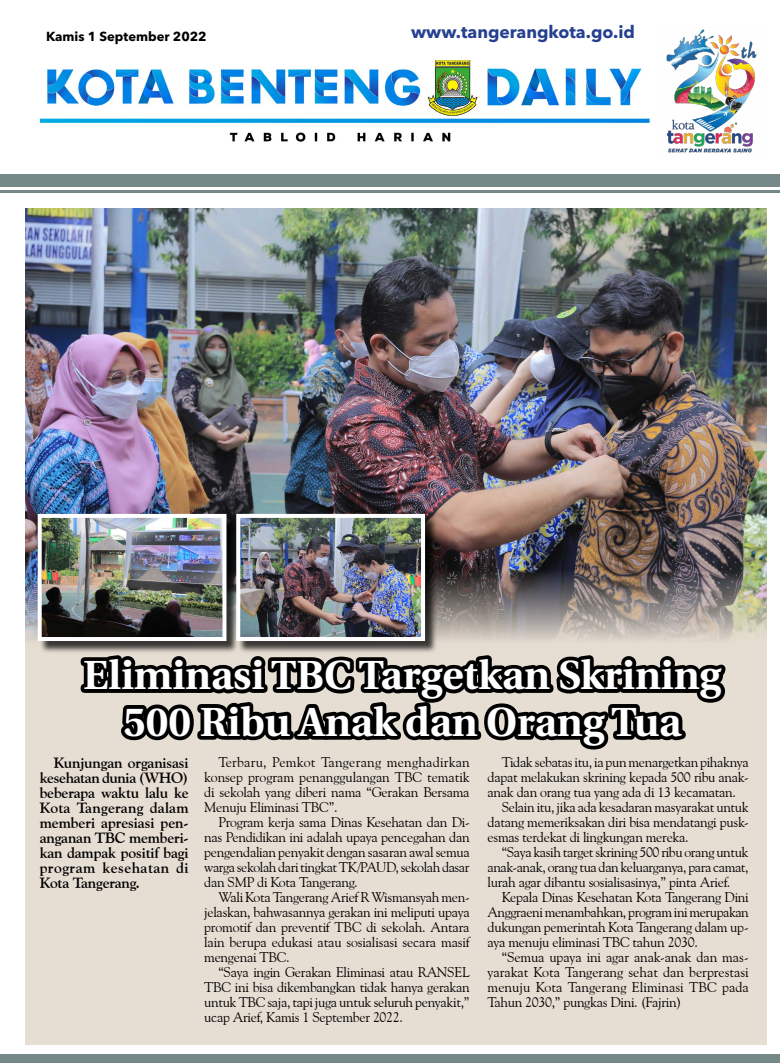
<style>
.page{position:relative;width:780px;height:1063px;background:#fff}
.page>*{position:absolute;margin:0;border:0;box-sizing:border-box;transform-origin:0 0}
.t1{font:700 40.6px/46.8px "Heuristica";color:#fff;text-align:center}
.t2{font:700 17.4px "Avenir Next LT Pro";color:#25408f}
.t3{font:700 15px/15px "Goudy Old Style BT";letter-spacing:-.01em;color:#000;text-align:justify}
.t4{font:14px/15px "Goudy Old Style BT";letter-spacing:-.02em;color:#000;text-align:justify}
.t5{font:14px "Goudy Old Style BT";color:#000}
.t6{font:14px "Goudy Old Style BT";letter-spacing:.005em;color:#000}
.t7{font:700 13px "Avenir Next LT Pro";color:#000}
</style>
<div class="page">
<div style="left:26px;top:531px;width:740px;height:514px;background:#e7ded3"></div>
<img style="left:39px;top:60px;width:612px;height:82px">
<div style="left:0;top:174px;width:779px;height:13px;background:#768989"></div>
<hr style="left:0;top:190px;width:779px;height:3px;background:#768989">
<div style="left:0;top:1054px;width:780px;height:9px;background:#768989"></div>
<img style="left:666px;top:29px;width:91px;height:124px">
<img style="left:26px;top:208px;width:740px;height:433px">
<svg style="left:80px;top:655px;width:646px;height:95px"></svg>
<div style="left:39px;top:516px;width:200px;height:137px;background:#000;opacity:.75"></div>
<img style="left:43px;top:519px;width:178px;height:117px">
<div style="left:38px;top:514px;width:188px;height:127px;border:4px solid #fff"></div>
<div style="left:238px;top:516px;width:199px;height:137px;background:#000;opacity:.75"></div>
<img style="left:241px;top:519px;width:179px;height:117px">
<div style="left:236px;top:514px;width:189px;height:127px;border:4px solid #fff"></div>
<p class="t7" style="left:46px;top:28px;width:162px">Kamis 1 September 2022</p>
<p class="t2" style="left:411px;top:21px;width:225px">www.tangerangkota.go.id</p>
<h1 class="t1" style="left:83px;top:650px;width:639px">Eliminasi TBC Targetkan Skrining<br>500 Ribu Anak dan Orang Tua</h1>
<p class="t3" style="left:40px;top:755px;width:150px;text-indent:14px">Kunjungan organisasi kesehatan dunia (WHO) beberapa waktu lalu ke Kota Tangerang dalam memberi apresiasi pen&shy;anganan TBC memberi&shy;kan dampak positif bagi program kesehatan di Kota Tangerang.</p>
<p class="t4" style="left:501px;top:755px;width:248px">Tidak sebatas itu, ia pun menargetkan pihaknya</p>
<p class="t4" style="left:204px;top:755px;width:267px;text-indent:14px">Terbaru, Pemkot Tangerang menghadirkan konsep program penanggulangan TBC tematik di sekolah yang diberi nama “Gerakan Bersama Menuju Eliminasi TBC”.</p>
<p class="t4" style="left:204px;top:815px;width:267px;text-indent:14px">Program kerja sama Dinas Kesehatan dan Di&shy;nas Pendidikan ini adalah upaya pencegahan dan pengendalian penyakit dengan sasaran awal semua warga sekolah dari tingkat TK/PAUD, sekolah dasar dan SMP di Kota Tangerang.</p>
<p class="t4" style="left:204px;top:890px;width:267px;text-indent:14px">Wali Kota Tangerang Arief R Wismansyah men&shy;jelaskan, bahwasannya gerakan ini meliputi upaya promotif dan preventif TBC di sekolah. Antara lain berupa edukasi atau sosialisasi secara masif mengenai TBC.</p>
<p class="t4" style="left:204px;top:965px;width:267px;text-indent:14px">“Saya ingin Gerakan Eliminasi atau RANSEL TBC ini bisa dikembangkan tidak hanya gerakan untuk TBC saja, tapi juga untuk seluruh penyakit,” ucap Arief, Kamis 1 September 2022.</p>
<p class="t4" style="left:487px;top:770px;width:263px">dapat melakukan skrining kepada 500 ribu anak-</p>
<p class="t4" style="left:487px;top:785px;width:250px">anak dan orang tua yang ada di 13 kecamatan.</p>
<p class="t4" style="left:501px;top:800px;width:249px">Selain itu, jika ada kesadaran masyarakat untuk</p>
<p class="t4" style="left:487px;top:815px;width:263px">datang memeriksakan diri bisa mendatangi pusk-</p>
<p class="t4" style="left:487px;top:830px;width:202px">esmas terdekat di lingkungan mereka.</p>
<p class="t4" style="left:501px;top:845px;width:248px">“Saya kasih target skrining 500 ribu orang untuk</p>
<p class="t4" style="left:487px;top:860px;width:262px">anak-anak, orang tua dan keluarganya, para camat,</p>
<p class="t4" style="left:487px;top:875px;width:244px">lurah agar dibantu sosialisasinya,” pinta Arief.</p>
<p class="t4" style="left:501px;top:890px;width:248px">Kepala Dinas Kesehatan Kota Tangerang Dini</p>
<p class="t4" style="left:487px;top:905px;width:263px">Anggraeni menambahkan, program ini merupakan</p>
<p class="t4" style="left:487px;top:920px;width:263px">dukungan pemerintah Kota Tangerang dalam up-</p>
<p class="t4" style="left:487px;top:935px;width:212px">aya menuju eliminasi TBC tahun 2030.</p>
<p class="t4" style="left:501px;top:950px;width:248px">“Semua upaya ini agar anak-anak dan mas-</p>
<p class="t5" style="left:487px;top:964px;width:263px">yarakat Kota Tangerang sehat dan berprestasi</p>
<p class="t6" style="left:487px;top:979px;width:263px">menuju Kota Tangerang Eliminasi TBC pada</p>
<p class="t4" style="left:487px;top:995px;width:195px">Tahun 2030,” pungkas Dini. (Fajrin)</p>
</div>
